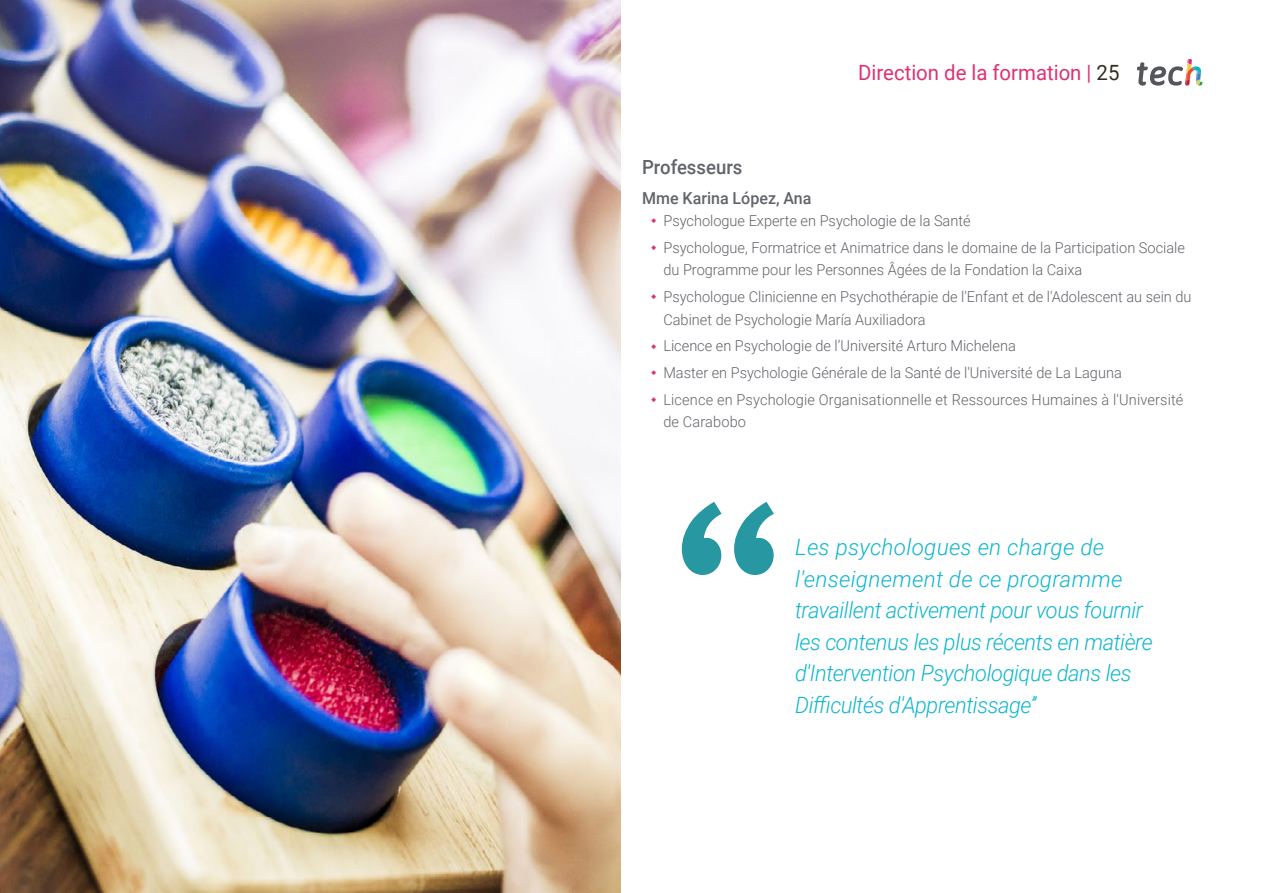
<style>
.page{position:relative;width:1263px;height:893px;background:#fff}
.page>*{position:absolute;margin:0;border:0;box-sizing:border-box;transform-origin:0 0}
.t1{font:italic 300 22.5px/31.5px "Roboto";letter-spacing:-.02em;color:#0fb6cf}
.t2{font:21px "Roboto";color:#df3174}
.t3{font:500 19.5px "Roboto";color:#61646a;scale:.95 1}
.t4{font:500 16.5px "Roboto";color:#61646a}
.t5{font:300 15px/26.7px "Roboto";color:#61646a}
.s1{color:#312e20}
</style>
<div class="page">
<img style="left:0;top:0;width:621px;height:893px">
<svg style="left:1137px;top:59px;width:65px;height:27px"></svg>
<svg style="left:682px;top:502px;width:92px;height:73px"></svg>
<h3 class="t3" style="left:642px;top:154px;width:107px">Professeurs</h3>
<h2 class="t2" style="left:858px;top:57px;width:263px">Direction de la formation | <span class="s1">25</span></h2>
<p class="t4" style="left:642px;top:186px;width:171px">Mme Karina López, Ana</p>
<p class="t5" style="left:663px;top:207px;width:523px">Psychologue Experte en Psychologie de la Santé<br>Psychologue, Formatrice et Animatrice dans le domaine de la Participation Sociale</p>
<p class="t5" style="left:663px;top:256px;width:530px">du Programme pour les Personnes Âgées de la Fondation la Caixa<br>Psychologue Clinicienne en Psychothérapie de l'Enfant et de l'Adolescent au sein du</p>
<p class="t5" style="left:663px;top:305px;width:522px">Cabinet de Psychologie María Auxiliadora<br>Licence en Psychologie de l’Université Arturo Michelena<br>Master en Psychologie Générale de la Santé de l'Université de La Laguna<br>Licence en Psychologie Organisationnelle et Ressources Humaines à l'Université</p>
<p class="t5" style="left:663px;top:408px;width:84px">de Carabobo</p>
<h1 class="t1" style="left:795px;top:531px;width:359px">Les psychologues en charge de l'enseignement de ce programme travaillent activement pour vous fournir les contenus les plus récents en matière d'Intervention Psychologique dans les Difficultés d'Apprentissage’’</h1>
</div>
